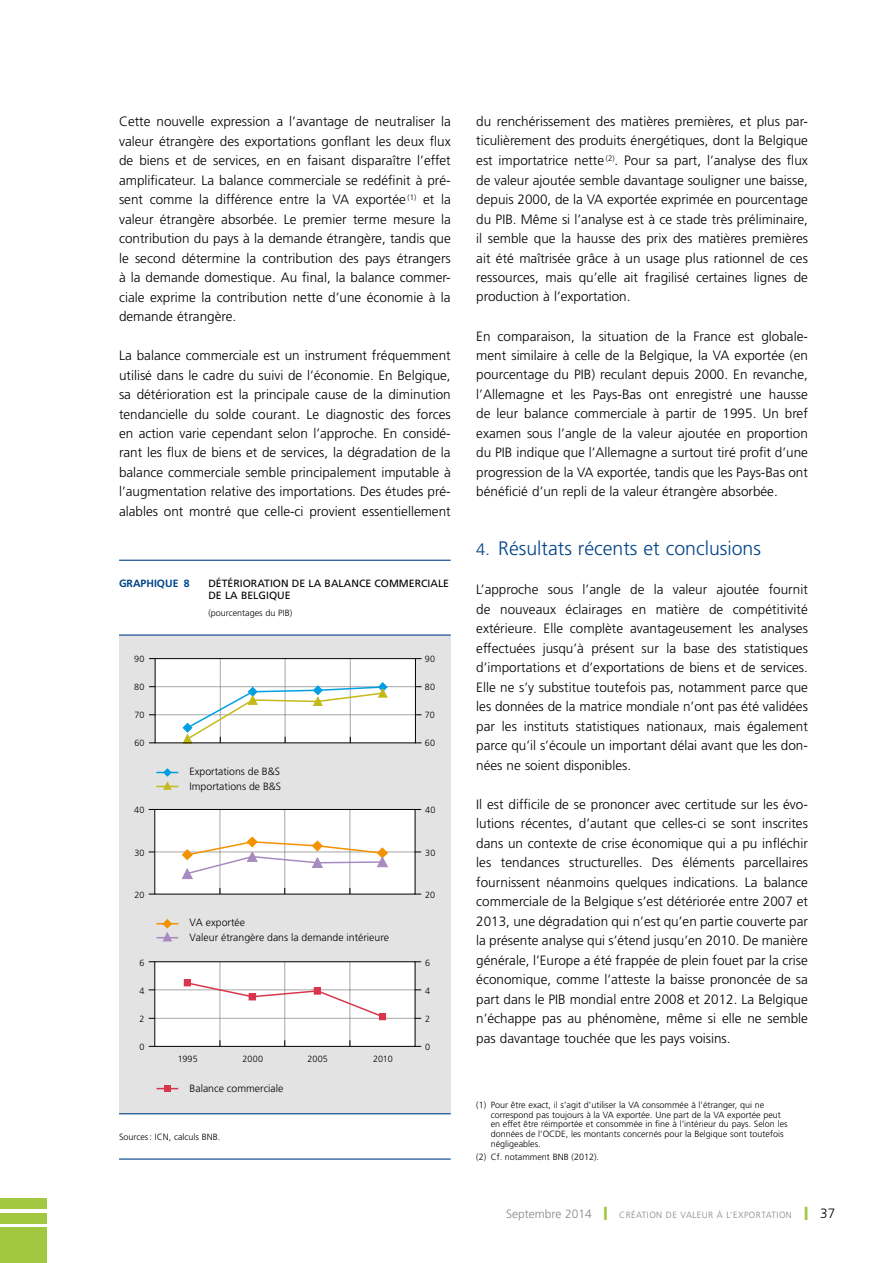
<style>
.page{position:relative;width:893px;height:1263px;background:#fff}
.page>*{position:absolute;margin:0;border:0;box-sizing:border-box;transform-origin:0 0}
.t1{font:300 19.5px "Frutiger LT";color:#048}
.t2{font:300 13.5px/19.5px "Frutiger LT";color:#000;text-align:justify}
.t3{font:300 10.5px/15.1px "Frutiger LT";color:#000}
.t4{font:10.5px/12px "Frutiger LT";color:#000}
.t5{font:700 10.5px "Frutiger LT";color:#048}
.t6{font:300 9px/9.8px "Frutiger LT";color:#000}
.t7{font:300 9px "Frutiger LT";letter-spacing:.05em;color:#878787}
.s1{font-size:16.5px}
.s2{font-size:12px}
.s3{color:#a2c740}
.s4{font-size:13.5px;color:#000}
</style>
<div class="page">
<div style="left:0;top:1198px;width:47px;height:11px;background:#a2c740"></div>
<div style="left:0;top:1213px;width:47px;height:10px;background:#a2c740"></div>
<div style="left:0;top:1227px;width:47px;height:36px;background:#a2c740"></div>
<div style="left:119px;top:635px;width:332px;height:479px;background:#e3e3e3"></div>
<hr style="left:119px;top:560px;width:332px;height:1px;background:#048">
<hr style="left:119px;top:634px;width:332px;height:2px;background:#048">
<hr style="left:119px;top:1113px;width:332px;height:1px;background:#048">
<hr style="left:119px;top:1158px;width:332px;height:2px;background:#048">
<div style="left:155px;top:659px;width:260px;height:84px;background:#fff"></div>
<div style="left:155px;top:809px;width:260px;height:85px;background:#fff"></div>
<div style="left:155px;top:962px;width:260px;height:84px;background:#fff"></div>
<hr style="left:350px;top:658px;width:1px;height:85px;background:#a8a8a7">
<hr style="left:285px;top:658px;width:1px;height:85px;background:#a8a8a7">
<hr style="left:220px;top:658px;width:1px;height:85px;background:#a8a8a7">
<hr style="left:155px;top:686px;width:260px;height:1px;background:#a8a8a7">
<hr style="left:155px;top:714px;width:260px;height:1px;background:#a8a8a7">
<svg style="left:183px;top:682px;width:204px;height:59px"></svg>
<hr style="left:350px;top:809px;width:1px;height:85px;background:#a8a8a7">
<hr style="left:284px;top:809px;width:1px;height:85px;background:#a8a8a7">
<hr style="left:220px;top:809px;width:1px;height:85px;background:#a8a8a7">
<hr style="left:154px;top:851px;width:261px;height:1px;background:#a8a8a7">
<svg style="left:182px;top:837px;width:206px;height:42px"></svg>
<hr style="left:350px;top:962px;width:1px;height:84px;background:#a8a8a7">
<hr style="left:284px;top:962px;width:1px;height:84px;background:#a8a8a7">
<hr style="left:220px;top:962px;width:1px;height:84px;background:#a8a8a7">
<hr style="left:154px;top:989px;width:261px;height:1px;background:#a8a8a7">
<hr style="left:154px;top:1018px;width:261px;height:1px;background:#a8a8a7">
<svg style="left:184px;top:980px;width:200px;height:38px"></svg>
<div style="left:379px;top:1013px;width:7px;height:7px;background:#d8364d"></div>
<div style="left:155px;top:658px;width:261px;height:85px;border:1px solid #000"></div>
<div style="left:154px;top:809px;width:261px;height:85px;border:1px solid #000"></div>
<div style="left:154px;top:961px;width:261px;height:86px;border:1px solid #000"></div>
<div style="left:164px;top:1085px;width:6px;height:7px;background:#d8364d"></div>
<svg style="left:157px;top:1088px;width:21px;height:1px"></svg>
<svg style="left:156px;top:768px;width:22px;height:22px"></svg>
<svg style="left:156px;top:919px;width:22px;height:22px"></svg>
<p class="t2" style="left:119px;top:112px;width:333px">Cette nouvelle expression a l’avantage de neutraliser la valeur étrangère des exportations gonflant les deux flux de biens et de services, en en faisant disparaître l’effet amplificateur. La balance commerciale se redéfinit à pré&shy;sent comme la différence entre la VA exportée <sup>(1)</sup> et la valeur étrangère absorbée. Le premier terme mesure la contribution du pays à la demande étrangère, tandis que le second détermine la contribution des pays étrangers à la demande domestique. Au final, la balance commer&shy;ciale exprime la contribution nette d’une économie à la demande étrangère.</p>
<p class="t2" style="left:119px;top:346px;width:333px">La balance commerciale est un instrument fréquemment utilisé dans le cadre du suivi de l’économie. En Belgique, sa détérioration est la principale cause de la diminution tendancielle du solde courant. Le diagnostic des forces en action varie cependant selon l’approche. En considé&shy;rant les flux de biens et de services, la dégradation de la balance commerciale semble principalement imputable à l’augmentation relative des importations. Des études pré&shy;alables ont montré que celle-ci provient essentiellement</p>
<p class="t5" style="left:119px;top:577px;width:72px">GRAPHIQUE 8</p>
<p class="t4" style="left:208px;top:577px;width:242px">DÉTÉRIORATION DE LA BALANCE COMMERCIALE<br>DE LA BELGIQUE</p>
<p class="t6" style="left:208px;top:608px;width:85px">(pourcentages du PIB)</p>
<p class="t6" style="left:134px;top:654px;width:12px">90</p>
<p class="t6" style="left:134px;top:682px;width:12px">80</p>
<p class="t6" style="left:135px;top:710px;width:11px">70</p>
<p class="t6" style="left:134px;top:739px;width:12px">60</p>
<p class="t6" style="left:134px;top:805px;width:12px">40</p>
<p class="t6" style="left:134px;top:848px;width:12px">30</p>
<p class="t6" style="left:135px;top:890px;width:12px">20</p>
<p class="t6" style="left:140px;top:958px;width:7px">6</p>
<p class="t6" style="left:140px;top:986px;width:7px">4</p>
<p class="t6" style="left:140px;top:1014px;width:7px">2</p>
<p class="t6" style="left:140px;top:1042px;width:7px">0</p>
<p class="t3" style="left:190px;top:764px;width:93px">Exportations de B&amp;S<br>Importations de B&amp;S</p>
<p class="t3" style="left:190px;top:915px;width:201px">VA exportée<br>Valeur étrangère dans la demande intérieure</p>
<p class="t6" style="left:178px;top:1054px;width:22px">1995</p>
<p class="t6" style="left:242px;top:1054px;width:22px">2000</p>
<p class="t6" style="left:307px;top:1054px;width:22px">2005</p>
<p class="t6" style="left:373px;top:1054px;width:21px">2010</p>
<p class="t3" style="left:190px;top:1080px;width:95px">Balance commerciale</p>
<p class="t6" style="left:119px;top:1132px;width:103px">Sources: IC N, calculs BNB.</p>
<p class="t6" style="left:425px;top:654px;width:12px">90</p>
<p class="t6" style="left:425px;top:682px;width:12px">80</p>
<p class="t6" style="left:425px;top:710px;width:11px">70</p>
<p class="t6" style="left:425px;top:739px;width:12px">60</p>
<p class="t6" style="left:425px;top:805px;width:12px">40</p>
<p class="t6" style="left:425px;top:848px;width:12px">30</p>
<p class="t6" style="left:425px;top:890px;width:12px">20</p>
<p class="t6" style="left:425px;top:958px;width:7px">6</p>
<p class="t6" style="left:425px;top:986px;width:7px">4</p>
<p class="t6" style="left:425px;top:1014px;width:7px">2</p>
<p class="t6" style="left:425px;top:1042px;width:7px">0</p>
<p class="t2" style="left:476px;top:112px;width:333px">du renchérissement des matières premières, et plus par&shy;ticulièrement des produits énergétiques, dont la Belgique est importatrice nette <sup>(2)</sup>. Pour sa part, l’analyse des flux de valeur ajoutée semble davantage souligner une baisse, depuis 2000, de la VA exportée exprimée en pourcentage du PIB. Même si l’analyse est à ce stade très préliminaire, il semble que la hausse des prix des matières premières ait été maîtrisée grâce à un usage plus rationnel de ces ressources, mais qu’elle ait fragilisé certaines lignes de production à l’exportation.</p>
<p class="t2" style="left:476px;top:326px;width:333px">En comparaison, la situation de la France est globale&shy;ment similaire à celle de la Belgique, la VA exportée (en pourcentage du PIB) reculant depuis 2000. En revanche, l’Allemagne et les Pays-Bas ont enregistré une hausse de leur balance commerciale à partir de 1995. U n bref examen sous l’angle de la valeur ajoutée en proportion du PIB indique que l’Allemagne a surtout tiré profit d’une progression de la VA exportée, tandis que les Pays-Bas ont bénéficié d’un repli de la valeur étrangère absorbée.</p>
<h1 class="t1" style="left:476px;top:537px;width:286px"><span class="s1">4.</span> Résultats récents et conclusions</h1>
<p class="t2" style="left:476px;top:580px;width:333px">L’approche sous l’angle de la valeur ajoutée fournit de nouveaux éclairages en matière de compétitivité extérieure. Elle complète avantageusement les analyses effectuées jusqu’à présent sur la base des statistiques d’importations et d’exportations de biens et de services.<br>Elle ne s’y substitue toutefois pas, notamment parce que les données de la matrice mondiale n’ont pas été validées par les instituts statistiques nationaux, mais également parce qu’il s’écoule un important délai avant que les don&shy;nées ne soient disponibles.</p>
<p class="t2" style="left:476px;top:794px;width:333px">Il est difficile de se prononcer avec certitude sur les évo&shy;lutions récentes, d’autant que celles-ci se sont inscrites dans un contexte de crise économique qui a pu infléchir les tendances structurelles. Des éléments parcellaires fournissent néanmoins quelques indications. La balance commerciale de la Belgique s’est détériorée entre 2007 et 2013, une dégradation qui n’est qu’en partie couverte par la présente analyse qui s’étend jusqu’en 2010. De manière générale, l’Europe a été frappée de plein fouet par la crise économique, comme l’atteste la baisse prononcée de sa part dans le PIB mondial entre 2008 et 2012. La Belgique n’échappe pas au phénomène, même si elle ne semble pas davantage touchée que les pays voisins.</p>
<p class="t6" style="left:491px;top:1100px;width:298px;text-indent:-14px">(1) Pour être exact, il s’agit d’utiliser la VA consommée à l’étranger, qui ne correspond pas toujours à la VA exportée. U ne part de la VA exportée peut en effet être réimportée et consommée in fine à l’intérieur du pays. Selon les données de l’OCDE</p>
<p class="t6" style="left:566px;top:1129px;width:219px">, les montants concernés pour la Belgique sont toutefois</p>
<p class="t6" style="left:476px;top:1137px;width:124px;line-height:12.8px;text-indent:14px">négligeables.<br>(2) Cf. notamment BNB (2012).</p>
<p class="t7" style="left:506px;top:1210px;width:331px"><span class="s2">Septembre 2014</span> <span class="s3">❙</span> Créati on de valeur à l’exportati on <span class="s3">❙</span> <span class="s4">37</span></p>
</div>
